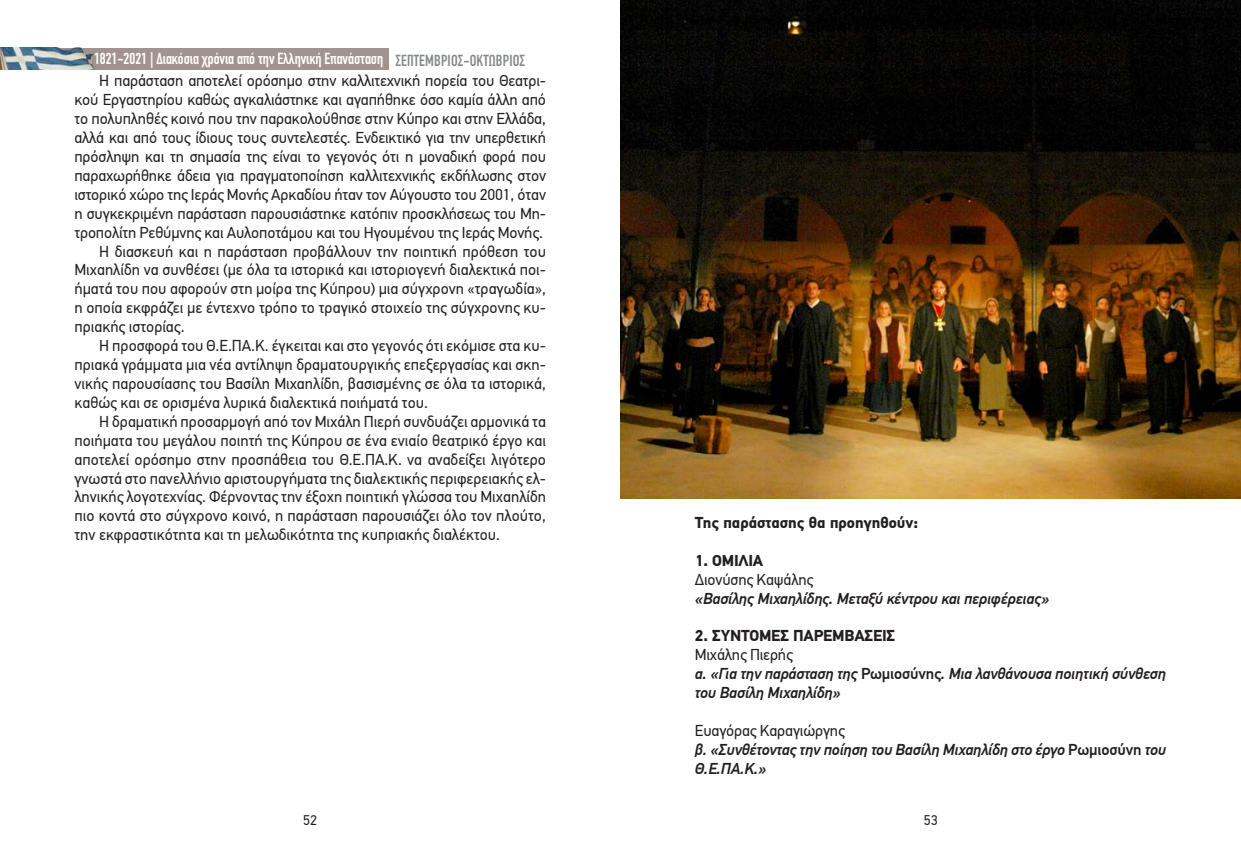
<style>
.page{position:relative;width:1241px;height:844px;background:#fff}
.page>*{position:absolute;margin:0;border:0;box-sizing:border-box;transform-origin:0 0}
.TEXT_NORMAL{font:15.75px/18.9px "PF Din Text Pro";color:#231f20;text-align:justify}
.TEXT_NORMAL-2{font:italic 500 15.75px/18.9px "PF Din Text Pro";letter-spacing:-.01em;color:#231f20}
.TEXT_NORMAL-3{font:700 15.75px "PF Din Text Pro";letter-spacing:-.01em;color:#231f20}
.t1{font:700 15.75px "DIN Condensed";color:#fff}
.t2{font:700 15.75px "DIN Condensed";letter-spacing:.01em;color:#87898c}
.t3{font:14px "PF Din Text Pro";color:#231f20}
.s1{font-style:normal}
</style>
<div class="page">
<div style="left:0;top:48px;width:388px;height:21px;background:#a19390"></div>
<img style="left:0;top:48px;width:95px;height:21px">
<img style="left:620px;top:0;width:620px;height:499px">
<p class="t1" style="left:94px;top:48px;width:290px">1821-2021 | Διακόσια χρόνια από την Ελληνική Επανάσταση</p>
<p class="t2" style="left:395px;top:49px;width:131px">ΣΕΠΤΕΜΒΡΙΟΣ-ΟΚΤΩΒΡΙΟΣ</p>
<p class="TEXT_NORMAL" style="left:74px;top:72px;width:473px;text-indent:25px">Η παράσταση αποτελεί ορόσημο στην καλλιτεχνική πορεία του Θεατρι&shy;κού Εργαστηρίου καθώς αγκαλιάστηκε και αγαπήθηκε όσο καμία άλλη από το πολυπληθές κοινό που την παρακολούθησε στην Κύπρο και στην Ελλάδα, αλλά και από τους ίδιους τους συντελεστές. Ενδεικτικό για την υπερθετική πρόσληψη και τη σημασία της είναι το γεγονός ότι η μοναδική φορά που παραχωρήθηκε άδεια για πραγματοποίηση καλλιτεχνικής εκδήλωσης στον ιστορικό χώρο της Ιεράς Μονής Αρκαδίου ήταν τον Αύγουστο του 2001, όταν η συγκεκριμένη παράσταση παρουσιάστηκε κατόπιν προσκλήσεως του Μη&shy;τροπολίτη Ρεθύμνης και Αυλοποτάμου και του Ηγουμένου της Ιεράς Μονής.</p>
<p class="TEXT_NORMAL" style="left:74px;top:242px;width:473px;text-indent:25px">Η διασκευή και η παράσταση προβάλλουν την ποιητική πρόθεση του Μιχαηλίδη να συνθέσει (με όλα τα ιστορικά και ιστοριογενή διαλεκτικά ποι&shy;ήματά του που αφορούν στη μοίρα της Κύπρου) μια σύγχρονη «τραγωδία», η οποία εκφράζει με έντεχνο τρόπο το τραγικό στοιχείο της σύγχρονης κυ&shy;πριακής ιστορίας.</p>
<p class="TEXT_NORMAL" style="left:74px;top:336px;width:473px;text-indent:25px">Η προσφορά του Θ.Ε.ΠΑ.Κ. έγκειται και στο γεγονός ότι εκόμισε στα κυ&shy;πριακά γράμματα μια νέα αντίληψη δραματουργικής επεξεργασίας και σκη&shy;νικής παρουσίασης του Βασίλη Μιχαηλίδη, βασισμένης σε όλα τα ιστορικά, καθώς και σε ορισμένα λυρικά διαλεκτικά ποιήματά του.</p>
<p class="TEXT_NORMAL" style="left:74px;top:412px;width:473px;text-indent:25px">Η δραματική προσαρμογή από τον Μιχάλη Πιερή συνδυάζει αρμονικά τα ποιήματα του μεγάλου ποιητή της Κύπρου σε ένα ενιαίο θεατρικό έργο και αποτελεί ορόσημο στην προσπάθεια του Θ.Ε.ΠΑ.Κ. να αναδείξει λιγότερο γνωστά στο πανελλήνιο αριστουργήματα της διαλεκτικής περιφερειακής ελ&shy;ληνικής λογοτεχνίας. Φέρνοντας την έξοχη ποιητική γλώσσα του Μιχαηλίδη πιο κοντά στο σύγχρονο κοινό, η παράσταση παρουσιάζει όλο τον πλούτο, την εκφραστικότητα και τη μελωδικότητα της κυπριακής διαλέκτου.</p>
<p class="TEXT_NORMAL-3" style="left:694px;top:512px;width:225px">Της παράστασης θα προηγηθούν:</p>
<p class="TEXT_NORMAL-3" style="left:694px;top:550px;width:70px">1. ΟΜΙΛΙΑ</p>
<p class="TEXT_NORMAL" style="left:694px;top:569px;width:120px">Διονύσης Καψάλης</p>
<p class="TEXT_NORMAL-2" style="left:694px;top:588px;width:356px">«Βασίλης Μιχαηλίδης. Μεταξύ κέντρου και περιφέρειας»</p>
<p class="TEXT_NORMAL-3" style="left:694px;top:626px;width:202px">2. ΣΥΝΤΟΜΕΣ ΠΑΡΕΜΒΑΣΕΙΣ</p>
<p class="TEXT_NORMAL" style="left:694px;top:645px;width:99px">Μιχάλης Πιερής</p>
<p class="TEXT_NORMAL-2" style="left:694px;top:664px;width:472px">α. «Για την παράσταση της <span class="s1">Ρωμιοσύνης</span>. Μια λανθάνουσα ποιητική σύνθεση του Βασίλη Μιχαηλίδη»</p>
<p class="TEXT_NORMAL" style="left:694px;top:721px;width:151px">Ευαγόρας Καραγιώργης</p>
<p class="TEXT_NORMAL-2" style="left:694px;top:740px;width:472px">β. «Συνθέτοντας την ποίηση του Βασίλη Μιχαηλίδη στο έργο <span class="s1">Ρωμιοσύνη</span> του<br>Θ.Ε.ΠΑ.Κ.»</p>
<p class="t3" style="left:303px;top:812px;width:15px">52</p>
<p class="t3" style="left:923px;top:812px;width:15px">53</p>
</div>
